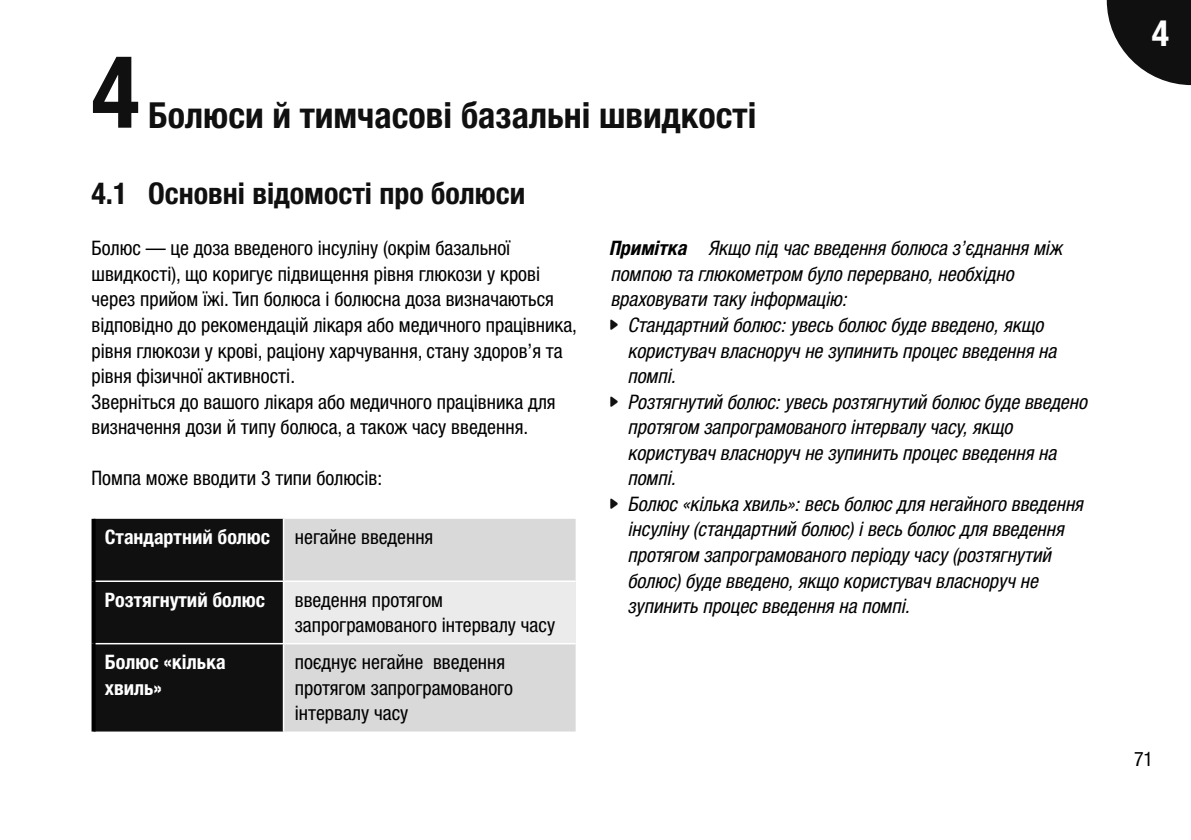
<style>
.page{position:relative;width:1191px;height:840px;background:#fff}
.page>*{position:absolute;margin:0;border:0;box-sizing:border-box;transform-origin:0 0}
.t1{font:700 condensed 100px "Helvetica Neue LTW1 G";color:#101010}
.t2{font:700 condensed 36px "Helvetica Neue LTW1 G";color:#101010}
.t3{font:700 condensed 36px "Helvetica Neue LTW1 G";color:#fff}
.t4{font:700 condensed 30px "Helvetica Neue LTW1 G";color:#101010}
.t5{font:italic condensed 20px "Helvetica Neue LTW1 G";color:#000}
.t6{font:condensed 20px/25.6px "Helvetica Neue LTW1 G";color:#000}
.t7{font:700 condensed 20px/25.4px "Helvetica Neue LTW1 G";color:#fff}
.s1{font-weight:400;color:#000}
.s2{font-weight:700}
.s3{font-family:"Labeling Font V";font-style:normal;font-stretch:normal;color:#101010}
</style>
<div class="page">
<div style="left:96px;top:518px;width:187px;height:213px;background:#101010"></div>
<div style="left:284px;top:519px;width:291px;height:212px;background:#d9d9d9"></div>
<div style="left:283px;top:581px;width:292px;height:62px;background:#ebebeb"></div>
<hr style="left:92px;top:518px;width:4px;height:63px;background:#000">
<hr style="left:92px;top:581px;width:4px;height:62px;background:#000">
<hr style="left:92px;top:643px;width:4px;height:88px;background:#000">
<hr style="left:96px;top:580px;width:187px;height:1px;background:#fff">
<hr style="left:283px;top:580px;width:292px;height:1px;background:#fff">
<hr style="left:283px;top:581px;width:1px;height:61px;background:#fff">
<hr style="left:96px;top:642px;width:187px;height:2px;background:#fff">
<hr style="left:283px;top:642px;width:292px;height:2px;background:#fff">
<svg style="left:1106px;top:0;width:85px;height:85px"></svg>
<h1 class="t1" style="left:92px;top:32px;width:49px">4</h1>
<h2 class="t2" style="left:148px;top:93px;width:609px">Болюси й тимчасові базальні швидкості</h2>
<h3 class="t4" style="left:92px;top:175px;width:435px">4.1 Основні відомості про болюси</h3>
<p class="t6" style="left:92px;top:235px;width:487px">Болюс — це доза введеного інсуліну (окрім базальної швидкості), що коригує підвищення рівня глюкози у крові через прийом їжі. Тип болюса і болюсна доза визначаються відповідно до рекомендацій лікаря або медичного працівника, рівня глюкози у крові, раціону харчування, стану здоров’я та рівня фізичної активності.<br>Зверніться до вашого лікаря або медичного працівника для визначення дози й типу болюса, а також часу введення.</p>
<p class="t6" style="left:92px;top:465px;width:292px">Помпа може вводити 3 типи болюсів:</p>
<p class="t7" style="left:105px;top:524px;width:330px">Стандартний болюс <span class="s1">негайне введення</span></p>
<p class="t7" style="left:105px;top:586px;width:162px">Розтягнутий болюс</p>
<p class="t6" style="left:295px;top:587px;width:262px">введення протягом запрограмованого інтервалу часу</p>
<p class="t7" style="left:105px;top:649px;width:122px">Болюс «кілька хвиль»</p>
<p class="t6" style="left:295px;top:649px;width:219px">поєднує негайне введення протягом запрограмованого інтервалу часу</p>
<p class="t5" style="left:610px;top:236px;width:453px"><span class="s2">Примітка</span> Якщо під час введення болюса з’єднання між</p>
<p class="t5" style="left:610px;top:262px;width:404px">помпою та глюкометром було перервано, необхідно</p>
<p class="t5" style="left:610px;top:288px;width:238px">враховувати таку інформацію:</p>
<p class="t5" style="left:610px;top:313px;width:434px"><span class="s3">j</span> Стандартний болюс: увесь болюс буде введено, якщо</p>
<p class="t5" style="left:627px;top:339px;width:430px">користувач власноруч не зупинить процес введення на</p>
<p class="t5" style="left:627px;top:364px;width:50px">помпі.</p>
<p class="t5" style="left:610px;top:390px;width:478px"><span class="s3">j</span> Розтягнутий болюс: увесь розтягнутий болюс буде введено</p>
<p class="t5" style="left:627px;top:415px;width:386px">протягом запрограмованого інтервалу часу, якщо</p>
<p class="t5" style="left:627px;top:441px;width:430px">користувач власноруч не зупинить процес введення на</p>
<p class="t5" style="left:627px;top:466px;width:50px">помпі.</p>
<p class="t5" style="left:610px;top:492px;width:474px"><span class="s3">j</span> Болюс «кілька хвиль»: весь болюс для негайного введення</p>
<p class="t5" style="left:627px;top:517px;width:438px">інсуліну (стандартний болюс) і весь болюс для введення</p>
<p class="t5" style="left:627px;top:543px;width:425px">протягом запрограмованого періоду часу (розтягнутий</p>
<p class="t5" style="left:627px;top:568px;width:412px">болюс) буде введено, якщо користувач власноруч не</p>
<p class="t5" style="left:627px;top:594px;width:283px">зупинить процес введення на помпі.</p>
<h2 class="t3" style="left:1151px;top:11px;width:19px">4</h2>
<p class="t6" style="left:1134px;top:746px;width:21px">71</p>
</div>
